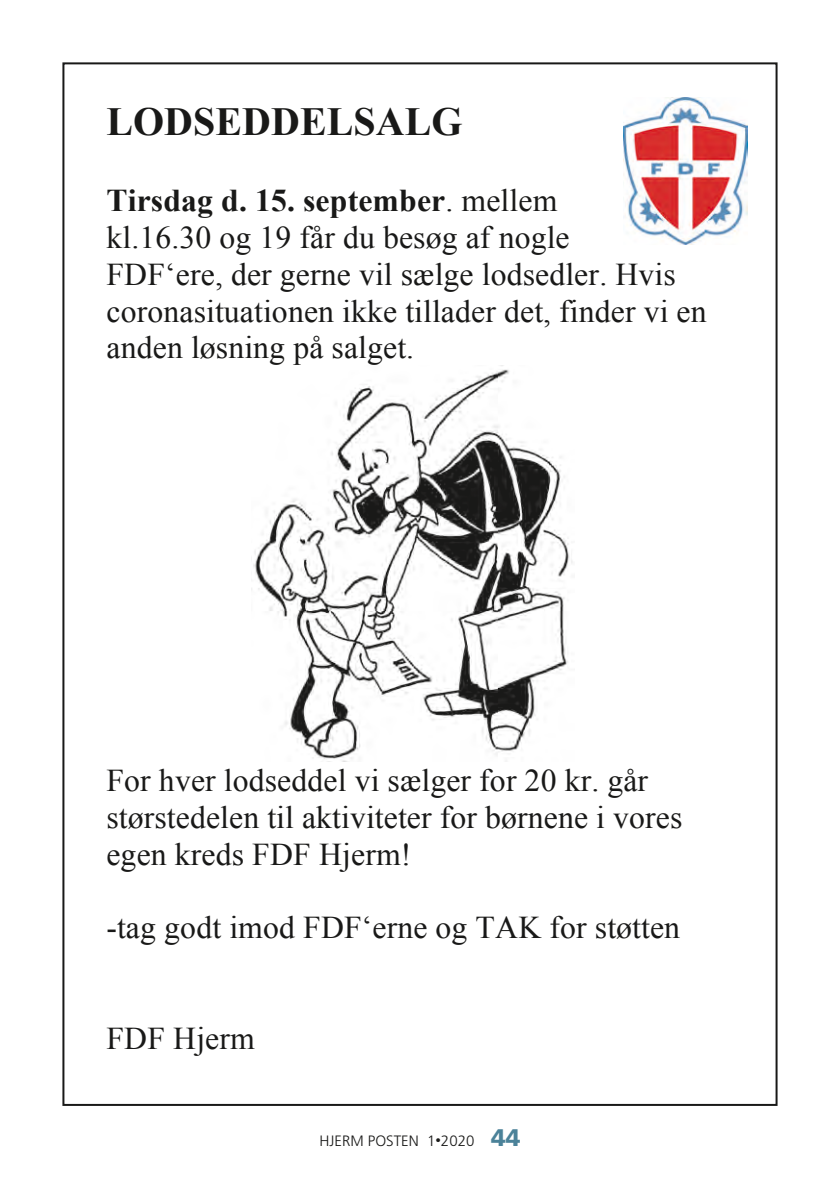
<style>
.page{position:relative;width:840px;height:1191px;background:#fff}
.page>*{position:absolute;margin:0;border:0;box-sizing:border-box;transform-origin:0 0}
.t1{font:700 39.8px "Times New Roman";letter-spacing:.005em;color:#191918}
.t2{font:31.6px/36.8px "Times New Roman";letter-spacing:.005em;color:#191918}
.t3{font:300 15px "Frutiger LT Std";color:#191918}
.s1{font-weight:700}
.s2{font-size:11px}
.s3{font-weight:900;font-size:24px;color:#4b8299}
</style>
<div class="page">
<img style="left:251px;top:365px;width:322px;height:396px">
<img style="left:623px;top:98px;width:123px;height:147px">
<p class="t1" style="left:106px;top:95px;width:357px">LODSEDDELSALG</p>
<p class="t2" style="left:106px;top:182px;width:601px"><span class="s1">Tirsdag d. 15. september</span>. mellem<br>kl.16.30 og 19 får du besøg af nogle<br>FDF‘ere, der gerne vil sælge lodsedler. Hvis coronasituationen ikke tillader det, finder vi en anden løsning på salget.</p>
<p class="t2" style="left:106px;top:762px;width:577px">For hver lodseddel vi sælger for 20 kr. går størstedelen til aktiviteter for børnene i vores egen kreds FDF Hjerm!</p>
<p class="t2" style="left:106px;top:909px;width:575px">-tag godt imod FDF‘erne og TAK for støtten</p>
<p class="t2" style="left:106px;top:1019px;width:150px">FDF Hjerm</p>
<p class="t3" style="left:319px;top:1132px;width:202px">HJERM POSTEN 1<span class="s2">•</span>2020 <span class="s3">44</span></p>
</div>
